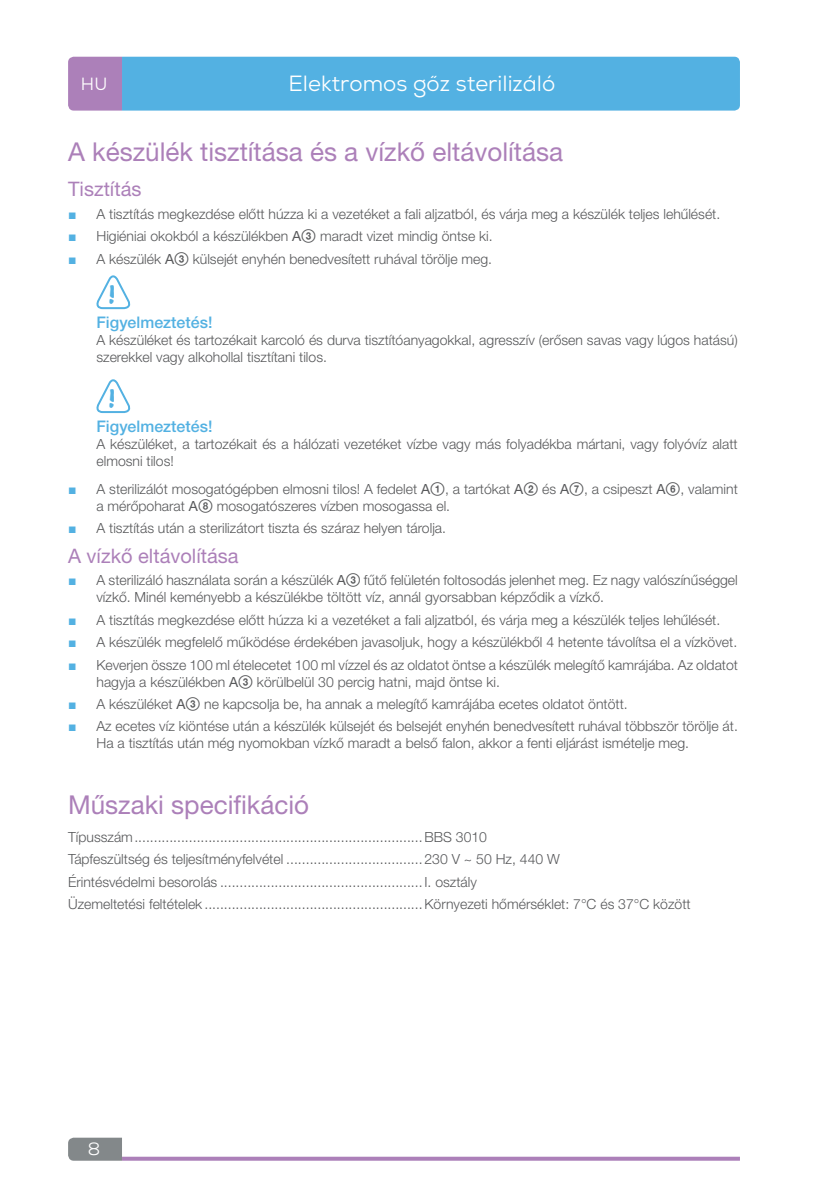
<style>
.page{position:relative;width:840px;height:1191px;background:#fff}
.page>*{position:absolute;margin:0;border:0;box-sizing:border-box;transform-origin:0 0}
.t1{font:26.4px "Mightyto Save";color:#53b1e2}
.titulek_9{font:26px "Helvetica Neue LT Pro";color:#ac80b9}
.t2{font:22px "Nexa";color:#fff}
.nadpis2{font:20px "Helvetica Neue LT Pro";color:#ac80b9}
.t3{font:17.6px "Nexa";color:#fff}
.text_7{font:500 16px "Helvetica Neue LT Pro";color:#53b1e2}
.t4{font:300 14px/16.8px "Helvetica Neue LT Pro";color:#57585a}
.s1{font-family:"Arial";font-weight:400;color:#53b1e2}
.s2{font-weight:400}
.s3{font-family:"Zz 3";font-weight:400}
</style>
<div class="page">
<svg style="left:122px;top:1156px;width:617px;height:4px;background:#ba96c5"></svg>
<svg style="left:68px;top:57px;width:671px;height:54px;background:#5badde"></svg>
<svg style="left:68px;top:1137px;width:54px;height:23px"></svg>
<svg style="left:96px;top:275px;width:35px;height:35px"></svg>
<svg style="left:96px;top:379px;width:35px;height:35px"></svg>
<p class="t3" style="left:81px;top:73px;width:28px">HU</p>
<h3 class="t2" style="left:288px;top:70px;width:268px">Elektromos gőz sterilizáló</h3>
<p class="titulek_9" style="left:68px;top:136px;width:496px">A készülék tisztítása és a vízkő eltávolítása</p>
<p class="nadpis2" style="left:68px;top:177px;width:75px">Tisztítás</p>
<p class="t4" style="left:68px;top:205px;width:650px"><span class="s1">■</span> A tisztítás megkezdése előtt húzza ki a vezetéket a fali aljzatból, és várja meg a készülék teljes lehűlését.</p>
<p class="t4" style="left:68px;top:227px;width:423px"><span class="s1">■</span> Higiéniai okokból a készülékben <span class="s2">A</span><span class="s3">3</span> maradt vizet mindig öntse ki.</p>
<p class="t4" style="left:68px;top:250px;width:422px"><span class="s1">■</span> A készülék <span class="s2">A</span><span class="s3">3</span> külsejét enyhén benedvesített ruhával törölje meg.</p>
<p class="t1" style="left:109px;top:280px;width:8px">!</p>
<p class="text_7" style="left:96px;top:313px;width:117px">Figyelmeztetés!</p>
<p class="t4" style="left:96px;top:331px;width:642px">A készüléket és tartozékait karcoló és durva tisztítóanyagokkal, agresszív (erősen savas vagy lúgos hatású) szerekkel vagy alkohollal tisztítani tilos.</p>
<p class="t1" style="left:109px;top:384px;width:8px">!</p>
<p class="text_7" style="left:96px;top:417px;width:117px">Figyelmeztetés!</p>
<p class="t4" style="left:96px;top:435px;width:642px">A készüléket, a tartozékait és a hálózati vezetéket vízbe vagy más folyadékba mártani, vagy folyóvíz alatt elmosni tilos!</p>
<p class="t4" style="left:96px;top:480px;width:642px;text-indent:-28px"><span class="s1">■</span> A sterilizálót mosogatógépben elmosni tilos! A fedelet <span class="s2">A</span><span class="s3">1</span>, a tartókat <span class="s2">A</span><span class="s3">2</span> és <span class="s2">A</span><span class="s3">7</span>, a csipeszt <span class="s2">A</span><span class="s3">6</span>, valamint a mérőpoharat <span class="s2">A</span><span class="s3">8</span> mosogatószeres vízben mosogassa el.</p>
<p class="t4" style="left:68px;top:519px;width:376px"><span class="s1">■</span> A tisztítás után a sterilizátort tiszta és száraz helyen tárolja.</p>
<p class="nadpis2" style="left:68px;top:544px;width:172px">A vízkő eltávolítása</p>
<p class="t4" style="left:96px;top:572px;width:642px;text-indent:-28px"><span class="s1">■</span> A sterilizáló használata során a készülék <span class="s2">A</span><span class="s3">3</span> fűtő felületén foltosodás jelenhet meg. Ez nagy valószínűséggel vízkő. Minél keményebb a készülékbe töltött víz, annál gyorsabban képződik a vízkő.</p>
<p class="t4" style="left:68px;top:611px;width:650px"><span class="s1">■</span> A tisztítás megkezdése előtt húzza ki a vezetéket a fali aljzatból, és várja meg a készülék teljes lehűlését.</p>
<p class="t4" style="left:68px;top:633px;width:667px"><span class="s1">■</span> A készülék megfelelő működése érdekében javasoljuk, hogy a készülékből 4 hetente távolítsa el a vízkövet.</p>
<p class="t4" style="left:96px;top:656px;width:642px;text-indent:-28px"><span class="s1">■</span> Keverjen össze 100 ml ételecetet 100 ml vízzel és az oldatot öntse a készülék melegítő kamrájába. Az oldatot hagyja a készülékben <span class="s2">A</span><span class="s3">3</span> körülbelül 30 percig hatni, majd öntse ki.</p>
<p class="t4" style="left:68px;top:695px;width:558px"><span class="s1">■</span> A készüléket <span class="s2">A</span><span class="s3">3</span> ne kapcsolja be, ha annak a melegítő kamrájába ecetes oldatot öntött.</p>
<p class="t4" style="left:96px;top:718px;width:639px;text-indent:-28px"><span class="s1">■</span> Az ecetes víz kiöntése után a készülék külsejét és belsejét enyhén benedvesített ruhával többször törölje át.<br>Ha a tisztítás után még nyomokban vízkő maradt a belső falon, akkor a fenti eljárást ismételje meg.</p>
<p class="titulek_9" style="left:68px;top:788px;width:242px">Műszaki specifikáció</p>
<p class="t4" style="left:68px;top:828px;width:70px">Típusszám...........................................................................</p>
<p class="t4" style="left:424px;top:828px;width:64px">BBS 3010</p>
<p class="t4" style="left:68px;top:850px;width:220px">Tápfeszültség és teljesítményfelvétel....................................</p>
<p class="t4" style="left:424px;top:850px;width:137px">230 V ~ 50 Hz, 440 W</p>
<p class="t4" style="left:68px;top:873px;width:154px">Érintésvédelmi besorolás.....................................................</p>
<p class="t4" style="left:424px;top:873px;width:54px">I. osztály</p>
<p class="t4" style="left:68px;top:895px;width:139px">Üzemeltetési feltételek.........................................................</p>
<p class="t4" style="left:424px;top:895px;width:267px">Környezeti hőmérséklet: 7°C és 37°C között</p>
<p class="t3" style="left:88px;top:1138px;width:14px">8</p>
</div>
